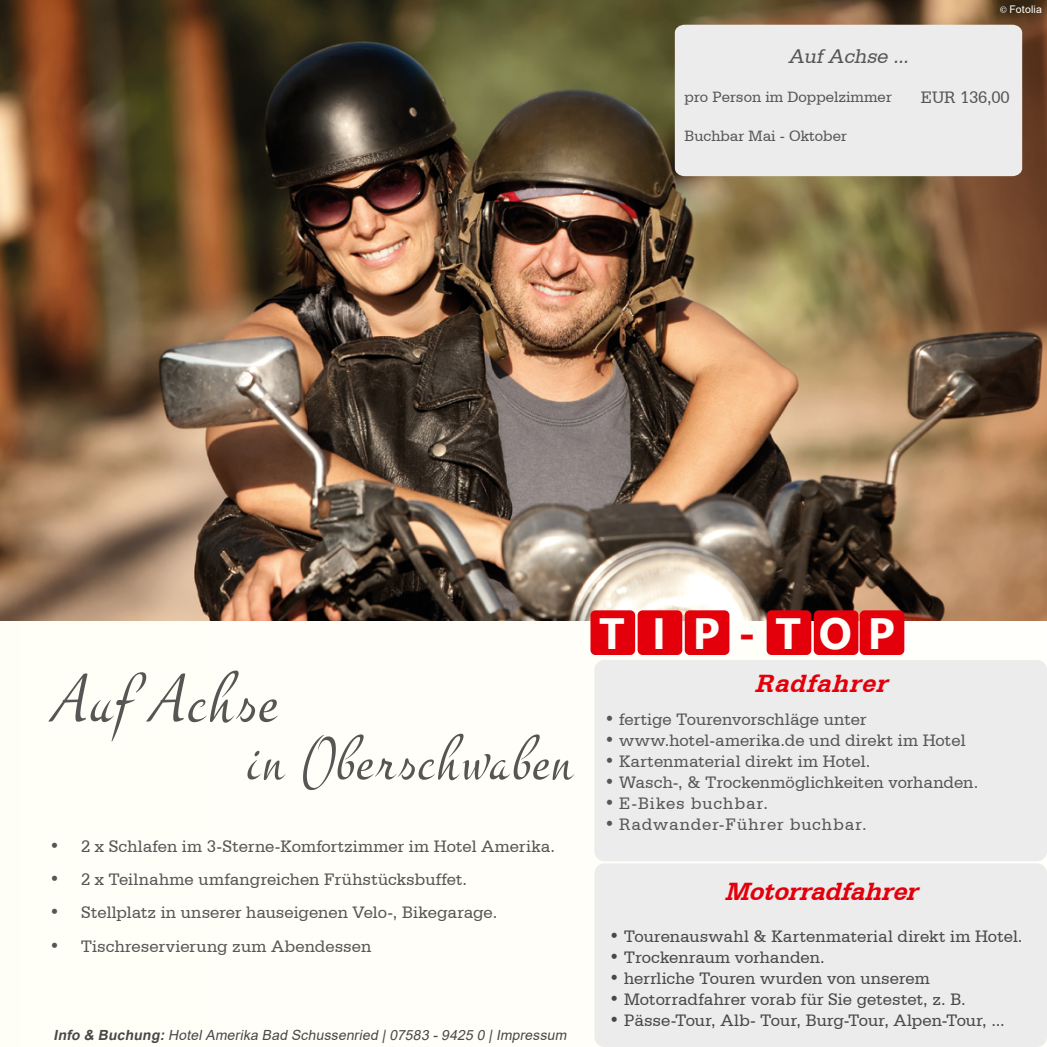
<style>
.page{position:relative;width:1047px;height:1047px;background:#fffef8}
.page>*{position:absolute;margin:0;border:0;box-sizing:border-box;transform-origin:0 0}
.t1{font:italic 73.5px "Montez";color:#565655;scale:.81 1}
.t2{font:italic 65.62px "Montez";color:#565655;scale:.81 1}
.t3{font:700 43.75px "Segoe UI";color:#fffef8}
.t4{font:italic 700 26.25px "Serifa BT";color:#e3000b}
.t5{font:italic 21px "Serifa BT";color:#565655}
.t6{font:17.5px "Serifa BT";letter-spacing:.005em;color:#565655}
.t7{font:17.5px "Serifa BT";color:#484847}
.t8{font:17.5px "Serifa BT";letter-spacing:.05em;color:#565655}
.t9{font:15.75px "Serifa BT";color:#565655}
.t10{font:italic 14px "Arial";color:#484847}
.t11{font:10.5px "Arial";letter-spacing:.015em;color:#fff}
.s1{font-family:"Minion Pro"}
.s2{font-family:"Gabriola";font-size:84px}
.s3{font-weight:700}
.s4{color:#e3000b}
</style>
<div class="page">
<img style="left:0;top:0;width:1047px;height:620px">
<div style="left:675px;top:25px;width:347px;height:151px;background:#ececec"></div>
<div style="left:594px;top:660px;width:453px;height:201px;background:#ececec;border-radius:10px"></div>
<div style="left:594px;top:863px;width:453px;height:184px;background:#ececec;border-radius:10px"></div>
<div style="left:590px;top:610px;width:45px;height:45px;background:#e3000b;border-radius:5px"></div>
<div style="left:637px;top:610px;width:45px;height:45px;background:#e3000b;border-radius:5px"></div>
<div style="left:685px;top:610px;width:44px;height:45px;background:#e3000b;border-radius:5px"></div>
<div style="left:766px;top:610px;width:45px;height:45px;background:#e3000b;border-radius:5px"></div>
<div style="left:814px;top:610px;width:44px;height:45px;background:#e3000b;border-radius:5px"></div>
<div style="left:859px;top:610px;width:45px;height:45px;background:#e3000b;border-radius:5px"></div>
<p class="t11" style="left:999px;top:2px;width:44px"><span class="s1">©</span> Fotolia</p>
<p class="t5" style="left:788px;top:43px;width:126px">Auf Achse ...</p>
<p class="t9" style="left:684px;top:88px;width:209px">pro Person im Doppelzimmer</p>
<p class="t6" style="left:921px;top:87px;width:90px">EUR 136,00</p>
<p class="t9" style="left:684px;top:126px;width:164px">Buchbar Mai - Oktober</p>
<h1 class="t1" style="left:50px;top:655px;width:310px"><span class="s2">A</span>uf <span class="s2">A</span>chse</h1>
<h2 class="t2" style="left:245px;top:720px;width:432px">inOberschwaben</h2>
<p class="t6" style="left:50px;top:835px;width:507px">• 2 x Schlafen im 3-Sterne-Komfortzimmer im Hotel Amerika.</p>
<p class="t6" style="left:50px;top:869px;width:419px">• 2 x Teilnahme umfangreichen Frühstücksbuffet.</p>
<p class="t6" style="left:50px;top:902px;width:449px">• Stellplatz in unserer hauseigenen Velo-, Bikegarage.</p>
<p class="t6" style="left:50px;top:935px;width:323px">• Tischreservierung zum Abendessen</p>
<p class="t10" style="left:53px;top:1025px;width:518px"><span class="s3">Info &amp; Buchung:</span>HotelAmerika Bad Schussenried |07583 -9425 0 |Impressum</p>
<h3 class="t3" style="left:599px;top:592px;width:297px">T I P<span class="s4">-</span>TOP</h3>
<h3 class="t4" style="left:754px;top:667px;width:142px">Radfahrer</h3>
<p class="t6" style="left:604px;top:709px;width:264px">• fertige Tourenvorschläge unter</p>
<p class="t6" style="left:604px;top:730px;width:362px">• www.hotel-amerika.de und direkt im Hotel</p>
<p class="t6" style="left:604px;top:751px;width:267px">• Kartenmaterial direkt im Hotel.</p>
<p class="t6" style="left:604px;top:772px;width:375px">• Wasch-, &amp; Trockenmöglichkeiten vorhanden.</p>
<p class="t8" style="left:604px;top:793px;width:165px">• E-Bikes buchbar.</p>
<p class="t8" style="left:604px;top:814px;width:264px">• Radwander-Führer buchbar.</p>
<h3 class="t4" style="left:724px;top:875px;width:202px">Motorradfahrer</h3>
<p class="t7" style="left:609px;top:926px;width:415px">• Tourenauswahl &amp; Kartenmaterial direkt im Hotel.</p>
<p class="t7" style="left:609px;top:947px;width:217px">• Trockenraum vorhanden.</p>
<p class="t7" style="left:609px;top:968px;width:322px">• herrliche Touren wurden von unserem</p>
<p class="t7" style="left:609px;top:989px;width:358px">• Motorradfahrer vorab für Sie getestet, z. B.</p>
<p class="t7" style="left:609px;top:1010px;width:397px">• Pässe-Tour, Alb- Tour, Burg-Tour, Alpen-Tour, ...</p>
</div>
